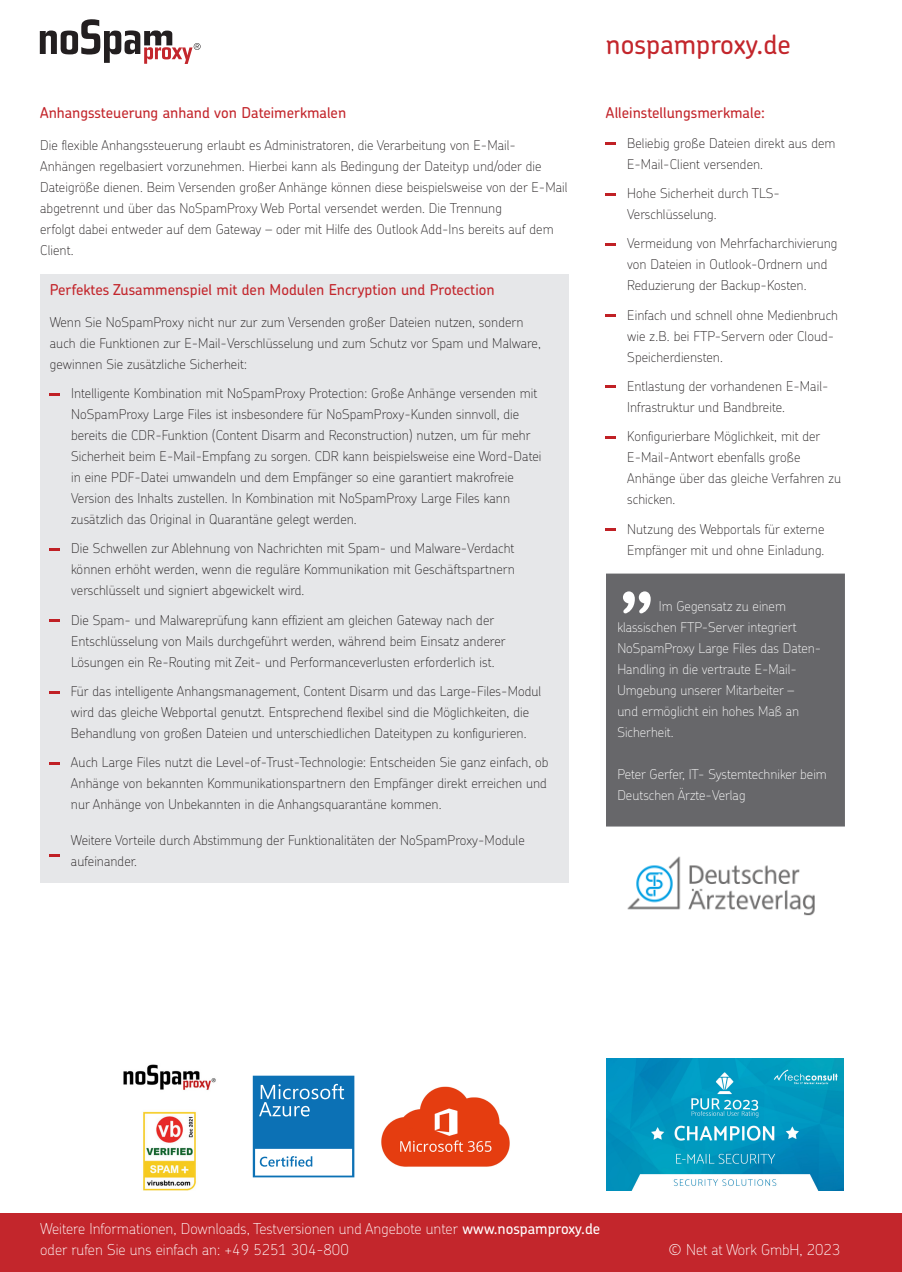
<style>
.page{position:relative;width:902px;height:1272px;background:#fff}
.page>*{position:absolute;margin:0;border:0;box-sizing:border-box;transform-origin:0 0}
.t1{font:500 90px "Chevin Pro";color:#fff}
.t2{font:500 27px "Chevin Pro";color:#c3262c}
.t3{font:100 15px/21px "Chevin Pro";color:#fff}
.t4{font:500 15px "Chevin Pro";color:#c3262c}
.t5{font:100 13.5px/21px "Chevin Pro";letter-spacing:.005em;color:#231f20}
.t6{font:100 13.5px/21px "Chevin Pro";color:#fff}
.s1{font-weight:500}
</style>
<div class="page">
<img style="left:606px;top:1058px;width:237px;height:131px">
<svg style="left:253px;top:1075px;width:101px;height:102px"></svg>
<img style="left:381px;top:1086px;width:129px;height:81px">
<img style="left:123px;top:1064px;width:93px;height:126px">
<svg style="left:40px;top:19px;width:160px;height:45px"></svg>
<div style="left:0;top:1213px;width:901px;height:58px;background:#c3262c"></div>
<svg style="left:606px;top:142px;width:10px;height:3px"></svg>
<svg style="left:606px;top:193px;width:10px;height:2px"></svg>
<svg style="left:606px;top:243px;width:10px;height:3px"></svg>
<svg style="left:606px;top:314px;width:10px;height:3px"></svg>
<svg style="left:605px;top:386px;width:10px;height:2px"></svg>
<svg style="left:606px;top:436px;width:10px;height:2px"></svg>
<svg style="left:605px;top:528px;width:10px;height:3px"></svg>
<div style="left:606px;top:573px;width:238px;height:253px;background:#67676a"></div>
<img style="left:627px;top:856px;width:188px;height:60px">
<div style="left:40px;top:274px;width:528px;height:608px;background:#e6e7e9"></div>
<svg style="left:50px;top:393px;width:10px;height:2px"></svg>
<svg style="left:50px;top:548px;width:10px;height:2px"></svg>
<svg style="left:50px;top:619px;width:10px;height:3px"></svg>
<svg style="left:50px;top:691px;width:10px;height:2px"></svg>
<svg style="left:50px;top:762px;width:10px;height:2px"></svg>
<svg style="left:50px;top:854px;width:10px;height:2px"></svg>
<p class="t4" style="left:40px;top:103px;width:307px">Anhangssteuerung anhand von Dateimerkmalen</p>
<p class="t5" style="left:40px;top:134px;width:529px">Die flexible Anhangssteuerung erlaubt es Administratoren, die Verarbeitung von E-Mail-Anhängen regelbasiert vorzunehmen. Hierbei kann als Bedingung der Dateityp und/oder die Dateigröße dienen. Beim Versenden großer Anhänge können diese beispielsweise von der E-Mail abgetrennt und über das NoSpamProxy Web Portal versendet werden. Die Trennung<br>erfolgt dabei entweder auf dem Gateway – oder mit Hilfe des Outlook Add-Ins bereits auf dem Client.</p>
<p class="t4" style="left:50px;top:280px;width:446px">Perfektes Zusammenspiel mit den Modulen Encryption und Protection</p>
<p class="t5" style="left:50px;top:311px;width:492px">Wenn Sie NoSpamProxy nicht nur zur zum Versenden großer Dateien nutzen, sondern auch die Funktionen zur E-Mail-Verschlüsselung und zum Schutz vor Spam und Malware, gewinnen Sie zusätzliche Sicherheit:</p>
<p class="t5" style="left:71px;top:382px;width:472px">Intelligente Kombination mit NoSpamProxy Protection: Große Anhänge versenden mit NoSpamProxy Large Files ist insbesondere für NoSpamProxy-Kunden sinnvoll, die bereits die CDR-Funktion (Content Disarm and Reconstruction) nutzen, um für mehr Sicherheit beim E-Mail-Empfang zu sorgen. CDR kann beispielsweise eine Word-Datei in eine PDF-Datei umwandeln und dem Empfänger so eine garantiert makrofreie Version des Inhalts zustellen. In Kombination mit NoSpamProxy Large Files kann zusätzlich das Original in Quarantäne gelegt werden.</p>
<p class="t5" style="left:71px;top:537px;width:445px;text-align:justify">Die Schwellen zur Ablehnung von Nachrichten mit Spam- und Malware-Verdacht können erhöht werden, wenn die reguläre Kommunikation mit Geschäftspartnern verschlüsselt und signiert abgewickelt wird.</p>
<p class="t5" style="left:71px;top:609px;width:436px">Die Spam- und Malwareprüfung kann effizient am gleichen Gateway nach der<br>Entschlüsselung von Mails durchgeführt werden, während beim Einsatz anderer<br>Lösungen ein Re-Routing mit Zeit- und Performanceverlusten erforderlich ist.</p>
<p class="t5" style="left:71px;top:680px;width:472px">Für das intelligente Anhangsmanagement, Content Disarm und das Large-Files-Modul wird das gleiche Webportal genutzt. Entsprechend flexibel sind die Möglichkeiten, die<br>Behandlung von großen Dateien und unterschiedlichen Dateitypen zu konfigurieren.</p>
<p class="t5" style="left:71px;top:751px;width:479px;text-align:justify">Auch Large Files nutzt die Level-of-Trust-Technologie: Entscheiden Sie ganz einfach, ob Anhänge von bekannten Kommunikationspartnern den Empfänger direkt erreichen und nur Anhänge von Unbekannten in die Anhangsquarantäne kommen.</p>
<p class="t5" style="left:71px;top:829px;width:455px">Weitere Vorteile durch Abstimmung der Funktionalitäten der NoSpamProxy-Module aufeinander.</p>
<h2 class="t2" style="left:606px;top:26px;width:186px">nospamproxy.de</h2>
<p class="t4" style="left:606px;top:103px;width:160px">Alleinstellungsmerkmale:</p>
<p class="t5" style="left:627px;top:132px;width:210px">Beliebig große Dateien direkt aus dem<br>E-Mail-Client versenden.</p>
<p class="t5" style="left:627px;top:182px;width:154px">Hohe Sicherheit durch TLS-<br>Verschlüsselung.</p>
<p class="t5" style="left:627px;top:232px;width:212px">Vermeidung von Mehrfacharchivierung von Dateien in Outlook-Ordnern und<br>Reduzierung der Backup-Kosten.</p>
<p class="t5" style="left:627px;top:304px;width:212px">Einfach und schnell ohne Medienbruch wie z.B. bei FTP-Servern oder Cloud-<br>Speicherdiensten.</p>
<p class="t5" style="left:627px;top:375px;width:203px">Entlastung der vorhandenen E-Mail-<br>Infrastruktur und Bandbreite.</p>
<p class="t5" style="left:627px;top:425px;width:215px">Konfigurierbare Möglichkeit, mit der<br>E-Mail-Antwort ebenfalls große<br>Anhänge über das gleiche Verfahren zu schicken.</p>
<p class="t5" style="left:627px;top:517px;width:199px">Nutzung des Webportals für externe<br>Empfänger mit und ohne Einladung.</p>
<h1 class="t1" style="left:617px;top:509px;width:40px">,,</h1>
<p class="t6" style="left:617px;top:595px;width:205px;text-indent:41px">Im Gegensatz zu einem klassischen FTP-Server integriert<br>NoSpamProxy Large Files das Daten-<br>Handling in die vertraute E-Mail-<br>Umgebung unserer Mitarbeiter –<br>und ermöglicht ein hohes Maß an<br>Sicherheit.</p>
<p class="t6" style="left:617px;top:763px;width:211px">Peter Gerfer, IT- Systemtechniker beim<br>Deutschen Ärzte-Verlag</p>
<p class="t3" style="left:40px;top:1217px;width:561px">Weitere Informationen, Downloads, Testversionen und Angebote unter <span class="s1">www.nospamproxy.de </span>oder rufen Sie uns einfach an: +49 5251 304-800</p>
<p class="t3" style="left:668px;top:1238px;width:173px">© Net at Work GmbH, 2023</p>
</div>
